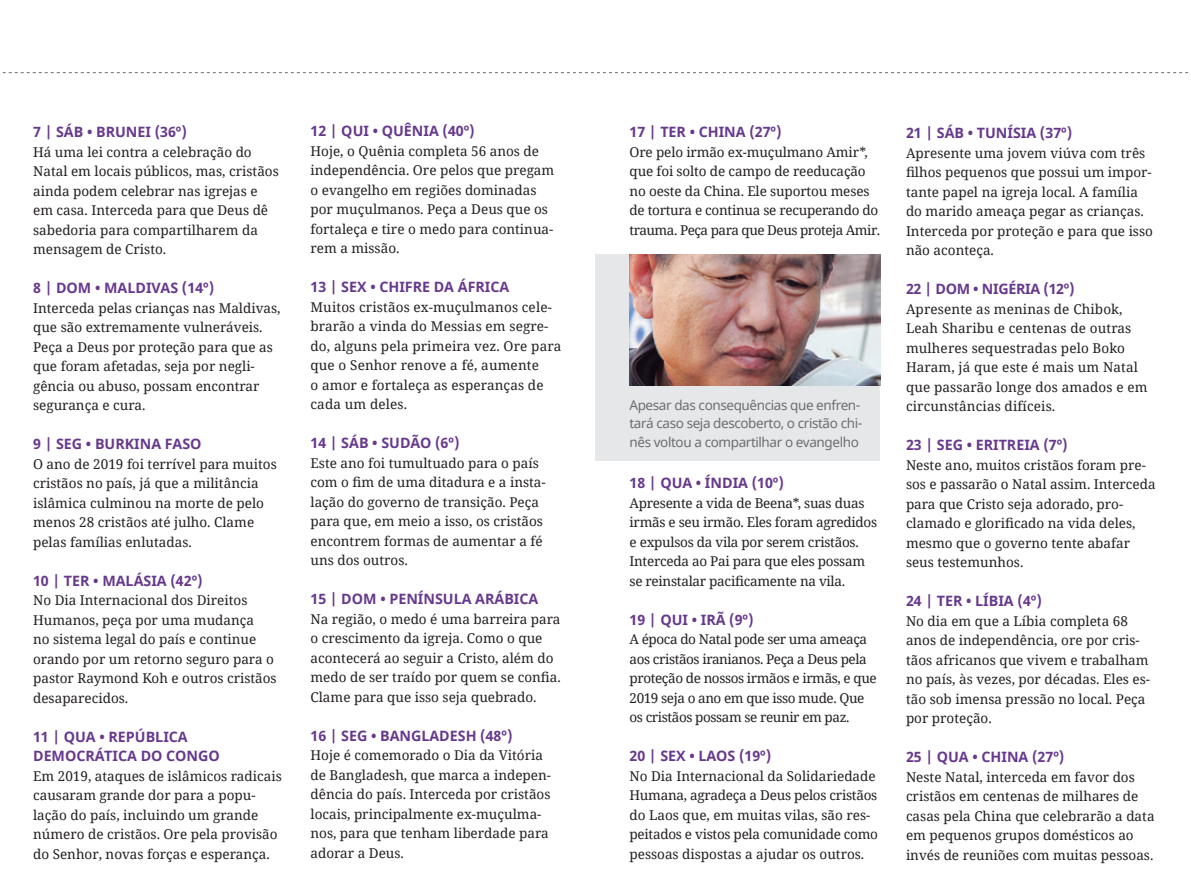
<style>
.page{position:relative;width:1191px;height:893px;background:#fff}
.page>*{position:absolute;margin:0;border:0;box-sizing:border-box;transform-origin:0 0}
.Vamos-Orar_Subtitulo{font:700 14.25px/19.5px "Noto Sans";color:#67398d}
.Vamos-Orar_Subtitulo-2{font:700 14.25px "Noto Sans";letter-spacing:-.02em;color:#67398d}
.Vamos-Orar_Texto_Ser{font:13.5px/19.5px "Noto Serif";color:#231f20}
.Vamos-Orar_Texto_Ser-2{font:13.5px/19.5px "Noto Serif";letter-spacing:-.02em;color:#231f20}
.Vamos-Orar_Texto_Ser-3{font:13.5px/19.5px "Noto Serif";letter-spacing:-.03em;color:#231f20}
.Legenda_cinza{font:13.5px/18px "Noto Sans";letter-spacing:-.03em;color:#6c6d70}
</style>
<div class="page">
<svg style="left:2px;top:72px;width:1187px;height:1px"></svg>
<div style="left:595px;top:254px;width:285px;height:206px;background:#e6e7e9"></div>
<img style="left:629px;top:254px;width:251px;height:131px">
<p class="Vamos-Orar_Subtitulo" style="left:33px;top:123px;width:155px">7 | SÁB • BRUNEI (36º)</p>
<p class="Vamos-Orar_Texto_Ser" style="left:33px;top:142px;width:247px">Há uma lei contra a celebração do<br>Natal em locais públicos, mas, cristãos ainda podem celebrar nas igrejas e em casa. Interceda para que Deus dê sabedoria para compartilharem da mensagem de Cristo.</p>
<p class="Vamos-Orar_Subtitulo" style="left:33px;top:279px;width:183px">8 | DOM • MALDIVAS (14º)</p>
<p class="Vamos-Orar_Texto_Ser" style="left:33px;top:298px;width:249px">Interceda pelas crianças nas Maldivas, que são extremamente vulneráveis.<br>Peça a Deus por proteção para que as que foram afetadas, seja por negli&shy;gência ou abuso, possam encontrar segurança e cura.</p>
<p class="Vamos-Orar_Subtitulo" style="left:33px;top:435px;width:170px">9 | SEG • BURKINA FASO</p>
<p class="Vamos-Orar_Texto_Ser" style="left:33px;top:454px;width:245px">O ano de 2019 foi terrível para muitos cristãos no país, já que a militância islâmica culminou na morte de pelo menos 28 cristãos até julho. Clame pelas famílias enlutadas.</p>
<p class="Vamos-Orar_Subtitulo" style="left:33px;top:571px;width:171px">10 | TER • MALÁSIA (42º)</p>
<p class="Vamos-Orar_Texto_Ser" style="left:33px;top:590px;width:245px">No Dia Internacional dos Direitos<br>Humanos, peça por uma mudança<br>no sistema legal do país e continue orando por um retorno seguro para o pastor Raymond Koh e outros cristãos desaparecidos.</p>
<p class="Vamos-Orar_Subtitulo" style="left:33px;top:727px;width:188px">11 | QUA • REPÚBLICA<br>DEMOCRÁTICA DO CONGO</p>
<p class="Vamos-Orar_Texto_Ser" style="left:33px;top:766px;width:250px">Em 2019, ataques de islâmicos radicais causaram grande dor para a popu&shy;lação do país, incluindo um grande número de cristãos. Ore pela provisão do Senhor, novas forças e esperança.</p>
<p class="Vamos-Orar_Subtitulo" style="left:310px;top:122px;width:166px">12 | QUI • QUÊNIA (40º)</p>
<p class="Vamos-Orar_Texto_Ser" style="left:310px;top:141px;width:245px">Hoje, o Quênia completa 56 anos de independência. Ore pelos que pregam o evangelho em regiões dominadas por muçulmanos. Peça a Deus que os fortaleça e tire o medo para continua&shy;rem a missão.</p>
<p class="Vamos-Orar_Subtitulo" style="left:310px;top:278px;width:200px">13 | SEX • CHIFRE DA ÁFRICA</p>
<p class="Vamos-Orar_Texto_Ser" style="left:310px;top:297px;width:252px">Muitos cristãos ex-muçulmanos cele&shy;brarão a vinda do Messias em segre&shy;do, alguns pela primeira vez. Ore para que o Senhor renove a fé, aumente<br>o amor e fortaleça as esperanças de cada um deles.</p>
<p class="Vamos-Orar_Subtitulo" style="left:310px;top:434px;width:150px">14 | SÁB • SUDÃO (6º)</p>
<p class="Vamos-Orar_Texto_Ser" style="left:310px;top:453px;width:237px">Este ano foi tumultuado para o país com o fim de uma ditadura e a insta&shy;lação do governo de transição. Peça para que, em meio a isso, os cristãos encontrem formas de aumentar a fé uns dos outros.</p>
<p class="Vamos-Orar_Subtitulo" style="left:310px;top:590px;width:229px">15 | DOM • PENÍNSULA ARÁBICA</p>
<p class="Vamos-Orar_Texto_Ser" style="left:310px;top:609px;width:252px">Na região, o medo é uma barreira para o crescimento da igreja. Como o que acontecerá ao seguir a Cristo, além do medo de ser traído por quem se confia.<br>Clame para que isso seja quebrado.</p>
<p class="Vamos-Orar_Subtitulo" style="left:310px;top:726px;width:203px">16 | SEG • BANGLADESH (48º)</p>
<p class="Vamos-Orar_Texto_Ser" style="left:310px;top:745px;width:242px">Hoje é comemorado o Dia da Vitória de Bangladesh, que marca a indepen&shy;dência do país. Interceda por cristãos locais, principalmente ex-muçulma&shy;nos, para que tenham liberdade para adorar a Deus.</p>
<p class="Vamos-Orar_Subtitulo" style="left:629px;top:123px;width:154px">17 | TER • CHINA (27º)</p>
<p class="Vamos-Orar_Texto_Ser" style="left:629px;top:142px;width:252px">Ore pelo irmão ex-muçulmano Amir*, que foi solto de campo de reeducação no oeste da China. Ele suportou meses de tortura e continua se recuperando do trauma. Peça para que Deus proteja Amir.</p>
<p class="Legenda_cinza" style="left:629px;top:397px;width:234px">Apesar das consequências que enfren&shy;tará caso seja descoberto, o cristão chi&shy;nês voltou a compartilhar o evangelho</p>
<p class="Vamos-Orar_Subtitulo" style="left:629px;top:474px;width:156px">18 | QUA • ÍNDIA (10º)</p>
<p class="Vamos-Orar_Texto_Ser-2" style="left:629px;top:493px;width:249px">Apresente a vida de Beena*, suas duas irmãs e seu irmão. Eles foram agredidos e expulsos da vila por serem cristãos.<br>Interceda ao Pai para que eles possam se reinstalar pacificamente na vila.</p>
<p class="Vamos-Orar_Subtitulo" style="left:629px;top:610px;width:126px">19 | QUI • IRÃ (9º)</p>
<p class="Vamos-Orar_Texto_Ser-3" style="left:629px;top:629px;width:249px">A época do Natal pode ser uma ameaça aos cristãos iranianos. Peça a Deus pela proteção de nossos irmãos e irmãs, e que 2019 seja o ano em que isso mude. Que os cristãos possam se reunir em paz.</p>
<p class="Vamos-Orar_Subtitulo" style="left:629px;top:747px;width:143px">20 | SEX • LAOS (19º)</p>
<p class="Vamos-Orar_Texto_Ser" style="left:629px;top:766px;width:250px">No Dia Internacional da Solidariedade Humana, agradeça a Deus pelos cristãos do Laos que, em muitas vilas, são res&shy;peitados e vistos pela comunidade como pessoas dispostas a ajudar os outros.</p>
<p class="Vamos-Orar_Subtitulo" style="left:906px;top:123px;width:168px">21 | SÁB • TUNÍSIA (37º)</p>
<p class="Vamos-Orar_Texto_Ser" style="left:906px;top:142px;width:248px">Apresente uma jovem viúva com três filhos pequenos que possui um impor&shy;tante papel na igreja local. A família do marido ameaça pegar as crianças.<br>Interceda por proteção e para que isso não aconteça.</p>
<p class="Vamos-Orar_Subtitulo-2" style="left:906px;top:279px;width:170px">22 | DOM • NIGÉRIA (12º)</p>
<p class="Vamos-Orar_Texto_Ser" style="left:906px;top:298px;width:243px">Apresente as meninas de Chibok,<br>Leah Sharibu e centenas de outras mulheres sequestradas pelo Boko<br>Haram, já que este é mais um Natal que passarão longe dos amados e em circunstâncias difíceis.</p>
<p class="Vamos-Orar_Subtitulo" style="left:906px;top:435px;width:163px">23 | SEG • ERITREIA (7º)</p>
<p class="Vamos-Orar_Texto_Ser" style="left:906px;top:454px;width:251px">Neste ano, muitos cristãos foram pre&shy;sos e passarão o Natal assim. Interceda para que Cristo seja adorado, pro&shy;clamado e glorificado na vida deles, mesmo que o governo tente abafar seus testemunhos.</p>
<p class="Vamos-Orar_Subtitulo" style="left:906px;top:591px;width:137px">24 | TER • LÍBIA (4º)</p>
<p class="Vamos-Orar_Texto_Ser" style="left:906px;top:610px;width:246px">No dia em que a Líbia completa 68 anos de independência, ore por cris&shy;tãos africanos que vivem e trabalham no país, às vezes, por décadas. Eles es&shy;tão sob imensa pressão no local. Peça por proteção.</p>
<p class="Vamos-Orar_Subtitulo" style="left:906px;top:747px;width:160px">25 | QUA • CHINA (27º)</p>
<p class="Vamos-Orar_Texto_Ser" style="left:906px;top:766px;width:250px">Neste Natal, interceda em favor dos cristãos em centenas de milhares de casas pela China que celebrarão a data em pequenos grupos domésticos ao invés de reuniões com muitas pessoas.</p>
</div>
